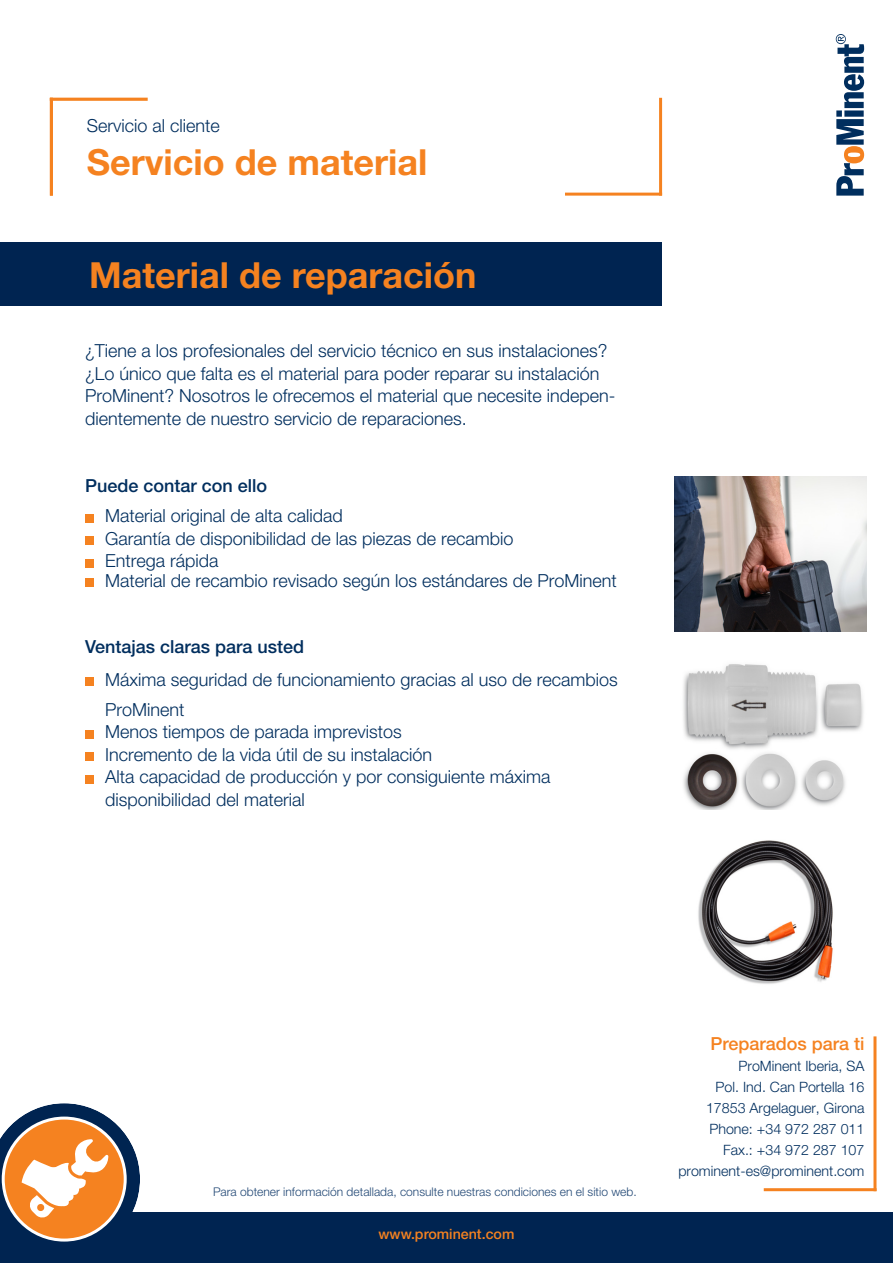
<style>
.page{position:relative;width:893px;height:1263px;background:#fff}
.page>*{position:absolute;margin:0;border:0;box-sizing:border-box;transform-origin:0 0}
.t1{font:700 36px "Helvetica Neue";color:#f58220}
.t2{font:300 18px/22.5px "Helvetica Neue";color:#002e5e}
.t3{font:500 18px "Helvetica Neue";color:#002e5e}
.t4{font:500 18px "Helvetica Neue";color:#f58220}
.t5{font:300 14.25px/21px "Helvetica Neue";color:#002e5e;text-align:right}
.t6{font:500 14.25px "Helvetica Neue";color:#f58220}
.t7{font:300 12px "Helvetica Neue";color:#224875}
</style>
<div class="page">
<svg style="left:836px;top:34px;width:28px;height:162px"></svg>
<hr style="left:764px;top:1188px;width:112px;height:3px;background:#f58220">
<hr style="left:873px;top:1036px;width:3px;height:155px;background:#f58220">
<hr style="left:659px;top:98px;width:3px;height:98px;background:#f58220">
<hr style="left:564px;top:193px;width:98px;height:3px;background:#f58220">
<div style="left:0;top:1212px;width:893px;height:51px;background:#002451"></div>
<svg style="left:0;top:1103px;width:140px;height:139px"></svg>
<img style="left:683px;top:664px;width:181px;height:146px">
<img style="left:698px;top:840px;width:135px;height:144px">
<img style="left:675px;top:477px;width:191px;height:154px">
<div style="left:85px;top:514px;width:9px;height:8px;background:#f58220"></div>
<div style="left:85px;top:536px;width:9px;height:9px;background:#f58220"></div>
<div style="left:85px;top:559px;width:9px;height:8px;background:#f58220"></div>
<div style="left:85px;top:578px;width:9px;height:9px;background:#f58220"></div>
<div style="left:85px;top:677px;width:9px;height:9px;background:#f58220"></div>
<div style="left:85px;top:730px;width:9px;height:8px;background:#f58220"></div>
<div style="left:85px;top:752px;width:9px;height:9px;background:#f58220"></div>
<div style="left:85px;top:775px;width:9px;height:8px;background:#f58220"></div>
<hr style="left:50px;top:98px;width:3px;height:98px;background:#f58220">
<hr style="left:50px;top:98px;width:98px;height:3px;background:#f58220">
<div style="left:0;top:242px;width:661px;height:64px;background:#002451"></div>
<p class="t2" style="left:87px;top:114px;width:135px">Servicio al cliente</p>
<h1 class="t1" style="left:87px;top:140px;width:342px">Servicio de material</h1>
<h1 class="t1" style="left:89px;top:253px;width:389px">Material de reparación</h1>
<p class="t2" style="left:85px;top:339px;width:532px">¿Tiene a los profesionales del servicio técnico en sus instalaciones? ¿Lo único que falta es el material para poder reparar su instalación ProMinent? Nosotros le ofrecemos el material que necesite indepen&shy;dientemente de nuestro servicio de reparaciones.</p>
<p class="t3" style="left:85px;top:475px;width:184px">Puede contar con ello</p>
<p class="t2" style="left:105px;top:504px;width:410px">Material original de alta calidad<br>Garantía de disponibilidad de las piezas de recambio<br>Entrega rápida</p>
<p class="t2" style="left:105px;top:569px;width:513px">Material de recambio revisado según los estándares de ProMinent</p>
<p class="t3" style="left:85px;top:636px;width:221px">Ventajas claras para usted</p>
<p class="t2" style="left:105px;top:664px;width:514px;line-height:30px">Máxima seguridad de funcionamiento gracias al uso de recambios<br>ProMinent</p>
<p class="t2" style="left:105px;top:720px;width:447px">Menos tiempos de parada imprevistos<br>Incremento de la vida útil de su instalación<br>Alta capacidad de producción y por consiguiente máxima disponibilidad del material</p>
<p class="t7" style="left:213px;top:1184px;width:425px">Para obtener información detallada, consulte nuestras condiciones en el sitio web.</p>
<p class="t6" style="left:378px;top:1225px;width:137px">www.prominent.com</p>
<p class="t4" style="left:710px;top:1033px;width:156px">Preparados para ti</p>
<p class="t5" style="left:678px;top:1055px;width:188px">ProMinent Iberia, SA<br>Pol. Ind. Can Portella 16<br>17853 Argelaguer, Girona<br>Phone: +34 972 287 011<br>Fax.: +34 972 287 107 prominent-es@prominent.com</p>
</div>
